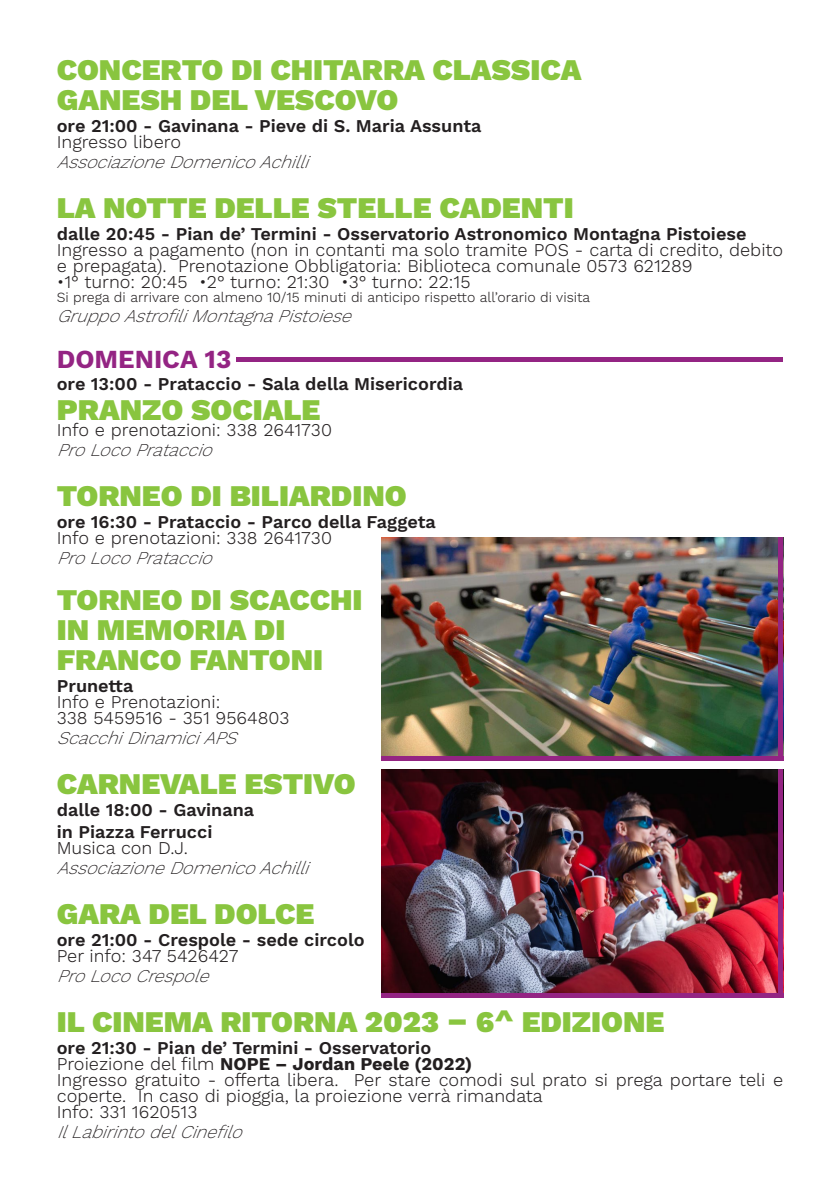
<style>
.page{position:relative;width:840px;height:1191px;background:#fff}
.page>*{position:absolute;margin:0;border:0;box-sizing:border-box;transform-origin:0 0}
.t1{font:900 30px/30px "Work Sans";color:#89c53f}
.t2{font:700 26px "Work Sans";color:#942483}
.t3{font:300 18px/16px "Work Sans";color:#231f20}
.t4{font:600 18px/22px "Work Sans";color:#231f20}
.t5{font:italic 200 18px "Work Sans";color:#231f20}
.t6{font:300 14px "Work Sans";color:#231f20}
.s1{font-weight:600}
.s2{font-weight:700}
</style>
<div class="page">
<img style="left:381px;top:769px;width:397px;height:224px">
<img style="left:381px;top:537px;width:397px;height:219px">
<div style="left:236px;top:357px;width:546px;height:5px;background:#942483"></div>
<hr style="left:381px;top:756px;width:401px;height:4px;background:#942483">
<div style="left:381px;top:993px;width:401px;height:5px;background:#942483"></div>
<hr style="left:778px;top:537px;width:4px;height:223px;background:#942483">
<hr style="left:778px;top:769px;width:4px;height:229px;background:#942483">
<h1 class="t1" style="left:57px;top:56px;width:526px">CONCERTO DI CHITARRA CLASSICA<br>GANESH DEL VESCOVO</h1>
<p class="t4" style="left:57px;top:115px;width:426px">ore 21:00 - Gavinana - Pieve di S. Maria Assunta</p>
<p class="t3" style="left:57px;top:134px;width:126px">Ingresso libero</p>
<p class="t5" style="left:57px;top:151px;width:261px">AssociazioneDomenicoAchilli</p>
<h1 class="t1" style="left:57px;top:194px;width:518px">LA NOTTE DELLE STELLE CADENTI</h1>
<p class="t4" style="left:57px;top:223px;width:691px">dalle 20:45 - Pian de’ Termini - Osservatorio Astronomico Montagna Pistoiese</p>
<p class="t3" style="left:57px;top:242px;width:727px">Ingresso a pagamento (non in contanti ma solo tramite POS - carta di credito, debito e prepagata). Prenotazione Obbligatoria: Biblioteca comunale 0573 621289</p>
<p class="t3" style="left:57px;top:274px;width:415px">•1° turno: 20:45 •2° turno: 21:30 •3° turno: 22:15</p>
<p class="t6" style="left:57px;top:288px;width:534px">Si prega di arrivare con almeno 10/15 minuti di anticipo rispetto all’orario di visita</p>
<p class="t5" style="left:57px;top:305px;width:304px">GruppoAstrofiliMontagnaPistoiese</p>
<h2 class="t2" style="left:57px;top:344px;width:176px">DOMENICA 13</h2>
<p class="t4" style="left:57px;top:373px;width:408px">ore 13:00 - Prataccio - Sala della Misericordia</p>
<h1 class="t1" style="left:57px;top:396px;width:265px">PRANZO SOCIALE</h1>
<p class="t3" style="left:57px;top:422px;width:276px">Info e prenotazioni: 338 2641730</p>
<p class="t5" style="left:57px;top:439px;width:165px">ProLocoPrataccio</p>
<h1 class="t1" style="left:57px;top:482px;width:351px">TORNEO DI BILIARDINO</h1>
<p class="t4" style="left:57px;top:511px;width:380px">ore 16:30 - Prataccio - Parco della Faggeta</p>
<p class="t3" style="left:57px;top:530px;width:276px">Info e prenotazioni: 338 2641730</p>
<p class="t5" style="left:57px;top:547px;width:165px">ProLocoPrataccio</p>
<h1 class="t1" style="left:57px;top:586px;width:307px">TORNEO DI SCACCHI<br>IN MEMORIA DI<br>FRANCO FANTONI</h1>
<p class="t4" style="left:57px;top:675px;width:78px">Prunetta</p>
<p class="t3" style="left:57px;top:694px;width:234px">Info e Prenotazioni:<br>338 5459516 - 351 9564803</p>
<p class="t5" style="left:57px;top:727px;width:189px">ScacchiDinamiciAPS</p>
<h1 class="t1" style="left:57px;top:770px;width:300px">CARNEVALE ESTIVO</h1>
<p class="t4" style="left:57px;top:799px;width:199px">dalle 18:00 - Gavinana in Piazza Ferrucci</p>
<p class="t3" style="left:57px;top:840px;width:133px">Musica con D.J.</p>
<p class="t5" style="left:57px;top:857px;width:261px">AssociazioneDomenicoAchilli</p>
<h1 class="t1" style="left:57px;top:900px;width:259px">GARA DEL DOLCE</h1>
<p class="t4" style="left:57px;top:929px;width:309px">ore 21:00 - Crespole - sede circolo</p>
<p class="t3" style="left:57px;top:948px;width:183px">Per info: 347 5426427</p>
<p class="t5" style="left:57px;top:965px;width:161px">ProLocoCrespole</p>
<h1 class="t1" style="left:57px;top:1008px;width:608px">IL CINEMA RITORNA 2023 – 6^ EDIZIONE</h1>
<p class="t3" style="left:57px;top:1040px;width:727px"><span class="s1">ore 21:30 - Pian de’ Termini - Osservatorio<br></span>Proiezione del film <span class="s2">NOPE – Jordan Peele (2022)<br></span>Ingresso gratuito - offerta libera. Per stare comodi sul prato si prega portare teli e coperte. In caso di pioggia, la proiezione verrà rimandata<br>Info: 331 1620513</p>
<p class="t5" style="left:57px;top:1121px;width:194px">IlLabirintodelCinefilo</p>
</div>
